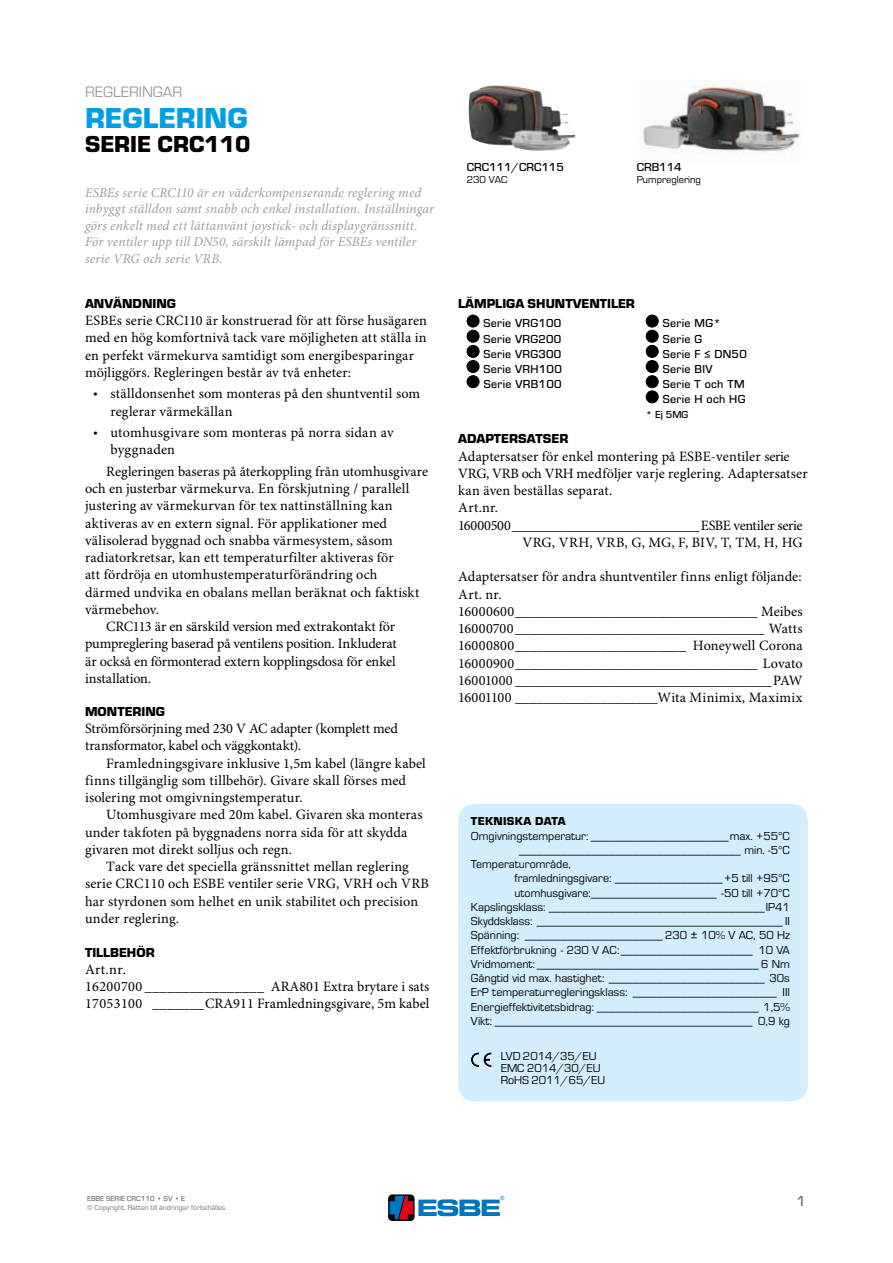
<style>
.page{position:relative;width:893px;height:1263px;background:#fff}
.page>*{position:absolute;margin:0;border:0;box-sizing:border-box;transform-origin:0 0}
.t1{font:700 30px "ESBE Eurostile";color:#009fe3}
.t2{font:700 24px "ESBE Eurostile";color:#000}
.t3{font:15.75px "ESBE Eurostile";color:#9d9d9c}
.t4{font:500 15px "ESBE Eurostile";color:#706f6f}
.t5{font:14.25px/17.2px "Minion Pro";letter-spacing:.005em;color:#000}
.t6{font:14.25px/17.2px "Minion Pro";letter-spacing:-.015em;color:#000}
.t7{font:14.25px "Minion Pro";letter-spacing:-.025em;color:#000}
.t8{font:14.25px "Minion Pro";letter-spacing:.025em;color:#000}
.t9{font:italic 13.5px/16.5px "Minion Pro";letter-spacing:.01em;color:#9d9d9c}
.t10{font:700 13.5px "ESBE Eurostile";color:#000}
.t11{font:12px/12px "ESBE Eurostile";color:#000}
.t12{font:500 12px/15.1px "ESBE Eurostile";letter-spacing:.025em;color:#000;text-align:justify}
.t13{font:500 12px "ESBE Eurostile";color:#000}
.t14{font:700 12px "ESBE Eurostile";letter-spacing:.025em;color:#000}
.t15{font:10.5px "ESBE Eurostile";color:#000}
.t16{font:500 10.5px "ESBE Eurostile";color:#000}
.t17{font:7.5px "ESBE Eurostile";color:#706f6f}
.t18{font:500 7.5px "ESBE Eurostile";color:#706f6f}
.s1{font-family:"Myriad Pro";font-size:15px}
</style>
<div class="page">
<div style="left:458px;top:804px;width:350px;height:297px;background:#d4edfc;border-radius:17px"></div>
<svg style="left:484px;top:85px;width:11px;height:2px"></svg>
<img style="left:643px;top:81px;width:157px;height:71px">
<svg style="left:471px;top:1052px;width:21px;height:15px"></svg>
<div style="left:467px;top:315px;width:12px;height:12px;background:#000;border-radius:50%"></div>
<div style="left:467px;top:315px;width:12px;height:12px;border:1px solid #000;border-radius:50%"></div>
<div style="left:467px;top:330px;width:12px;height:12px;background:#000;border-radius:50%"></div>
<div style="left:467px;top:330px;width:12px;height:13px;border:1px solid #000;border-radius:50%"></div>
<div style="left:467px;top:345px;width:12px;height:12px;background:#000;border-radius:50%"></div>
<div style="left:467px;top:345px;width:12px;height:13px;border:1px solid #000;border-radius:50%"></div>
<div style="left:467px;top:360px;width:12px;height:12px;background:#000;border-radius:50%"></div>
<div style="left:467px;top:360px;width:12px;height:13px;border:1px solid #000;border-radius:50%"></div>
<div style="left:467px;top:376px;width:12px;height:12px;background:#000;border-radius:50%"></div>
<div style="left:467px;top:375px;width:12px;height:13px;border:1px solid #000;border-radius:50%"></div>
<div style="left:646px;top:315px;width:12px;height:12px;background:#000;border-radius:50%"></div>
<div style="left:646px;top:315px;width:13px;height:12px;border:1px solid #000;border-radius:50%"></div>
<div style="left:646px;top:330px;width:12px;height:12px;background:#000;border-radius:50%"></div>
<div style="left:646px;top:330px;width:13px;height:13px;border:1px solid #000;border-radius:50%"></div>
<div style="left:646px;top:345px;width:12px;height:12px;background:#000;border-radius:50%"></div>
<div style="left:646px;top:345px;width:13px;height:13px;border:1px solid #000;border-radius:50%"></div>
<div style="left:646px;top:360px;width:12px;height:12px;background:#000;border-radius:50%"></div>
<div style="left:646px;top:360px;width:13px;height:13px;border:1px solid #000;border-radius:50%"></div>
<div style="left:646px;top:376px;width:12px;height:12px;background:#000;border-radius:50%"></div>
<div style="left:646px;top:375px;width:13px;height:13px;border:1px solid #000;border-radius:50%"></div>
<div style="left:646px;top:391px;width:12px;height:12px;background:#000;border-radius:50%"></div>
<div style="left:646px;top:390px;width:13px;height:13px;border:1px solid #000;border-radius:50%"></div>
<div style="left:389px;top:1195px;width:25px;height:25px;border:1px solid #000;border-radius:4px"></div>
<svg style="left:390px;top:1196px;width:114px;height:23px"></svg>
<p class="t3" style="left:85px;top:83px;width:99px">REGLERINGAR</p>
<h1 class="t1" style="left:85px;top:102px;width:164px">REGLERING</h1>
<h2 class="t2" style="left:85px;top:131px;width:167px">SERIE CRC110</h2>
<p class="t9" style="left:85px;top:185px;width:351px">ESBEs serie CRC110 är en väderkompenserande reglering med inbyggt ställdon samt snabb och enkel installation. Inställningar görs enkelt med ett lättanvänt joystick- och displaygränssnitt.<br>För ventiler upp till DN50, särskilt lämpad för ESBEs ventiler serie VRG och serie VRB.</p>
<p class="t10" style="left:85px;top:296px;width:92px">ANVÄNDNING</p>
<p class="t5" style="left:85px;top:312px;width:343px">ESBEs serie CRC110 är konstruerad för att förse husägaren med en hög komfortnivå tack vare möjligheten att ställa in en perfekt värmekurva samtidigt som energibesparingar möjliggörs. Regleringen består av två enheter:</p>
<p class="t5" style="left:111px;top:386px;width:311px;text-indent:-17px"><span class="s1">•</span> ställdonsenhet som monteras på den shuntventil som reglerar värmekällan</p>
<p class="t5" style="left:111px;top:424px;width:285px;text-indent:-17px"><span class="s1">•</span> utomhusgivare som monteras på norra sidan av byggnaden</p>
<p class="t5" style="left:106px;top:463px;width:323px">Regleringen baseras på återkoppling från utomhusgivare</p>
<p class="t5" style="left:85px;top:480px;width:326px">och en justerbar värmekurva. En förskjutning / parallell</p>
<p class="t5" style="left:85px;top:498px;width:309px">justering av värmekurvan för tex nattinställning kan</p>
<p class="t5" style="left:85px;top:515px;width:304px">aktiveras av en extern signal. För applikationer med</p>
<p class="t5" style="left:85px;top:532px;width:309px">välisolerad byggnad och snabba värmesystem, såsom</p>
<p class="t5" style="left:85px;top:549px;width:310px">radiatorkretsar, kan ett temperaturfilter aktiveras för</p>
<p class="t5" style="left:85px;top:567px;width:294px">att fördröja en utomhustemperaturförändring och</p>
<p class="t5" style="left:85px;top:584px;width:336px">därmed undvika en obalans mellan beräknat och faktiskt</p>
<p class="t5" style="left:85px;top:601px;width:76px">värmebehov.</p>
<p class="t6" style="left:106px;top:618px;width:290px">CRC113 är en särskild version med extrakontakt för</p>
<p class="t6" style="left:85px;top:636px;width:313px">pumpreglering baserad på ventilens position. Inkluderat</p>
<p class="t6" style="left:85px;top:653px;width:312px">är också en förmonterad extern kopplingsdosa för enkel</p>
<p class="t5" style="left:85px;top:670px;width:68px">installation.</p>
<p class="t10" style="left:85px;top:704px;width:81px">MONTERING</p>
<p class="t6" style="left:85px;top:720px;width:314px">Strömförsörjning med 230 V AC adapter (komplett med transformator, kabel och väggkontakt).</p>
<p class="t5" style="left:85px;top:755px;width:342px;text-indent:21px">Framledningsgivare inklusive 1,5m kabel (längre kabel finns tillgänglig som tillbehör). Givare skall förses med isolering mot omgivningstemperatur.</p>
<p class="t5" style="left:85px;top:807px;width:339px;text-indent:21px">Utomhusgivare med 20m kabel. Givaren ska monteras under takfoten på byggnadens norra sida för att skydda givaren mot direkt solljus och regn.</p>
<p class="t5" style="left:85px;top:858px;width:345px;text-indent:21px">Tack vare det speciella gränssnittet mellan reglering serie CRC110 och ESBE ventiler serie VRG, VRH och VRB har styrdonen som helhet en unik stabilitet och precision under reglering.</p>
<p class="t10" style="left:85px;top:945px;width:71px">TILLBEHÖR</p>
<p class="t5" style="left:85px;top:961px;width:346px">Art.nr.<br>16200700 ________________ ARA801 Extra brytare i sats<br>17053100 _______CRA911 Framledningsgivare, 5m kabel</p>
<p class="t13" style="left:467px;top:160px;width:99px">CRC111/CRC115</p>
<p class="t12" style="left:637px;top:159px;width:46px">CRB114</p>
<p class="t15" style="left:467px;top:174px;width:43px">230 VAC</p>
<p class="t15" style="left:637px;top:174px;width:66px">Pumpreglering</p>
<p class="t10" style="left:458px;top:296px;width:178px">LÄMPLIGA SHUNTVENTILER</p>
<p class="t12" style="left:483px;top:316px;width:80px">Serie VRG100<br>Serie VRG200<br>Serie VRG300<br>Serie VRH100<br>Serie VRB100</p>
<p class="t12" style="left:663px;top:316px;width:85px;text-align:left">Serie MG*<br>Serie G<br>Serie F ≤ DN50<br>Serie BIV<br>Serie T och TM<br>Serie H och HG</p>
<p class="t16" style="left:646px;top:409px;width:44px">* Ej 5MG</p>
<p class="t10" style="left:458px;top:431px;width:112px">ADAPTERSATSER</p>
<p class="t5" style="left:458px;top:448px;width:333px">Adaptersatser för enkel montering på ESBE-ventiler serie</p>
<p class="t5" style="left:458px;top:465px;width:351px">VRG, VRB och VRH medföljer varje reglering. Adaptersatser</p>
<p class="t5" style="left:458px;top:482px;width:156px">kan även beställas separat.</p>
<p class="t5" style="left:458px;top:500px;width:41px">Art.nr.</p>
<p class="t7" style="left:458px;top:517px;width:346px">16000500____________________________ESBE ventiler serie</p>
<p class="t8" style="left:523px;top:534px;width:282px">VRG, VRH, VRB, G, MG, F, BIV, T, TM, H, HG</p>
<p class="t5" style="left:458px;top:569px;width:346px">Adaptersatser för andra shuntventiler finns enligt följande:<br>Art. nr.<br>16000600__________________________________ Meibes 16000700___________________________________ Watts 16000800________________________ Honeywell Corona 16000900__________________________________ Lovato 16001000 ____________________________________PAW 16001100 ____________________Wita Minimix, Maximix</p>
<p class="t14" style="left:471px;top:815px;width:96px">TEKNISKA DATA</p>
<p class="t11" style="left:471px;top:830px;width:320px">Omgivningstemperatur: _______________________max. +55°C</p>
<p class="t11" style="left:519px;top:844px;width:272px">_____________________________________ min. -5°C</p>
<p class="t11" style="left:471px;top:858px;width:101px">Temperaturområde,</p>
<p class="t11" style="left:514px;top:873px;width:277px">framledningsgivare: __________________+5 till +95°C</p>
<p class="t11" style="left:514px;top:887px;width:277px">utomhusgivare:_____________________ -50 till +70°C</p>
<p class="t11" style="left:471px;top:901px;width:320px">Kapslingsklass: ____________________________________IP41</p>
<p class="t11" style="left:471px;top:915px;width:320px">Skyddsklass: _________________________________________ II</p>
<p class="t11" style="left:471px;top:930px;width:320px">Spänning: _______________________ 230 ± 10% V AC, 50 Hz</p>
<p class="t11" style="left:471px;top:944px;width:320px">Effektförbrukning - 230 V AC:______________________ 10 VA</p>
<p class="t11" style="left:471px;top:958px;width:320px">Vridmoment: _____________________________________ 6 Nm</p>
<p class="t11" style="left:471px;top:972px;width:320px">Gångtid vid max. hastighet: __________________________ 30s</p>
<p class="t11" style="left:471px;top:987px;width:320px">ErP temperaturregleringsklass: ________________________ III</p>
<p class="t11" style="left:471px;top:1001px;width:320px">Energieffektivitetsbidrag: ___________________________ 1,5%</p>
<p class="t11" style="left:471px;top:1015px;width:320px">Vikt: ___________________________________________ 0,9 kg</p>
<p class="t11" style="left:501px;top:1050px;width:106px">LVD 2014/35/EU<br>EMC 2014/30/EU<br>RoHS 2011/65/EU</p>
<p class="t18" style="left:87px;top:1194px;width:100px">ESBE SERIE CRC110 • SV • E</p>
<p class="t17" style="left:87px;top:1203px;width:141px">© Copyright. Rätten till ändringar förbehålles.</p>
<p class="t4" style="left:796px;top:1193px;width:11px">1</p>
</div>
